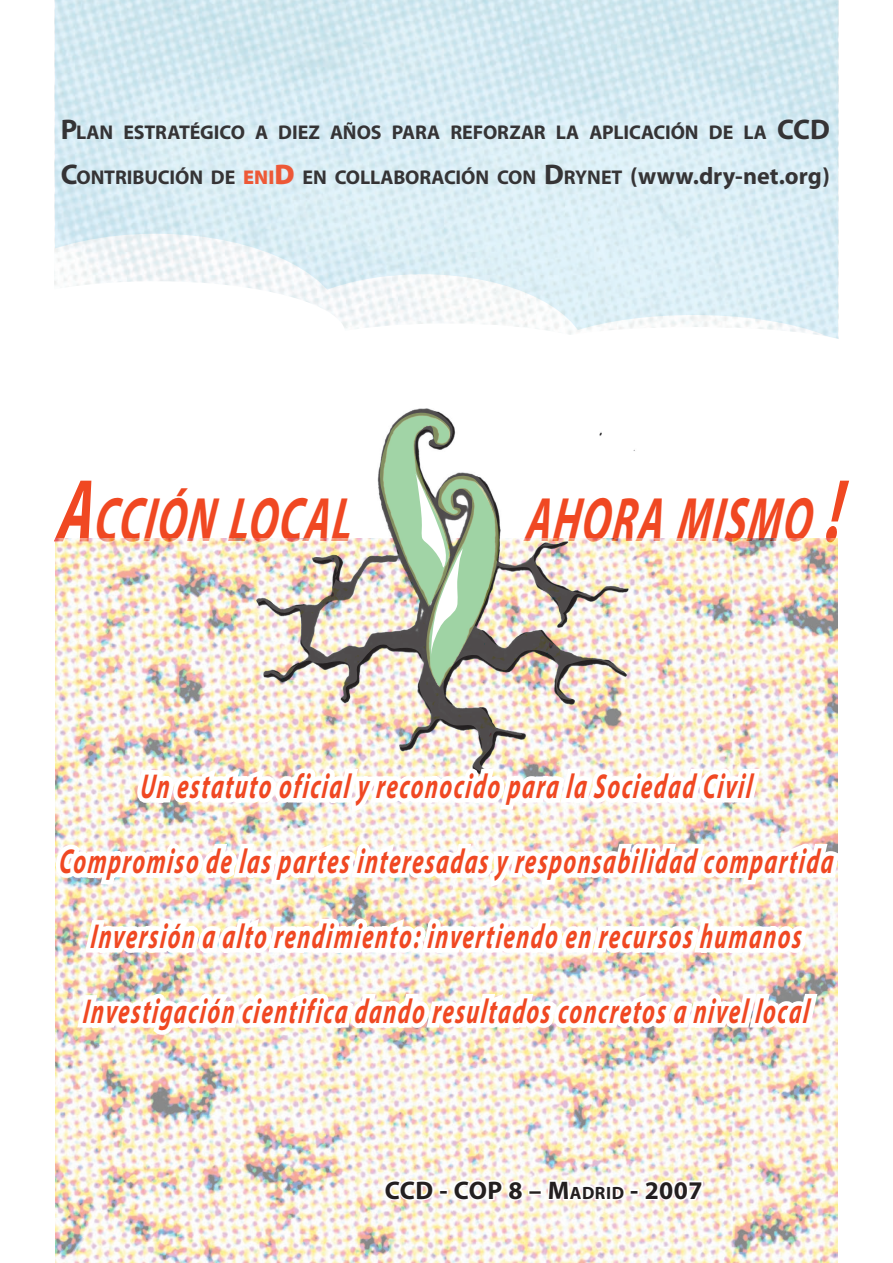
<style>
.page{position:relative;width:893px;height:1263px;background:#fff}
.page>*{position:absolute;margin:0;border:0;box-sizing:border-box;transform-origin:0 0}
.t1{font:italic 700 63px "Myriad";color:#f04822;scale:.65 1}
.t2{font:italic 700 34.65px/75px "Myriad";letter-spacing:.075em;color:#f04822;text-align:center;scale:.65 1}
.t3{font:700 25.5px "Myriad";letter-spacing:.02em;color:#231f20}
.t4{font:700 19.95px "Myriad";color:#231f20}
.s1{font-size:28.5px}
.s2{font-family:"Myriad Pro";font-weight:900;color:#f04822}
.s3{font-family:"Myriad Pro";font-weight:900;font-size:28.5px;color:#f04822}
.s4{font-size:24px}
.s5{font-size:90.15px}
.s6{font-size:17.85px}
</style>
<div class="page">
<img style="left:54px;top:0;width:785px;height:339px">
<svg style="left:54px;top:281px;width:291px;height:58px"></svg>
<div style="left:527px;top:327px;width:334px;height:47px;background:#fff;border-radius:50%"></div>
<div style="left:280px;top:323px;width:334px;height:71px;background:#fff;border-radius:50%"></div>
<img style="left:55px;top:408px;width:783px;height:855px">
<p class="t4" style="left:60px;top:122px;width:771px"><span class="s1">P</span>LAN ESTRATÉGICO A DIEZ AÑOS PARA REFORZAR LA APLICACIÓN DE LA <span class="s1">CCD</span></p>
<p class="t4" style="left:60px;top:167px;width:771px"><span class="s1">C</span>ONTRIBUCIÓN DE <span class="s2">ENI</span><span class="s3">D</span> EN COLLABORACIÓN CON <span class="s1">D</span>RYNET <span class="s4">(www.dry-net.org)</span></p>
<h1 class="t1" style="left:55px;top:488px;width:468px"><span class="s5">A</span>CCIÓN LOCAL</h1>
<h1 class="t1" style="left:525px;top:488px;width:487px">AHORA MISMO <span class="s5">!</span></h1>
<p class="t2" style="left:58px;top:750px;width:1199px">Un estatuto oficial y reconocido p ara la Sociedad Civil<br>Compromiso de las p artes interesadas y resp onsabilidad comp artida Inversión a alto rendimiento: invertiendo en recursos humanos Investigación cientifica dando resultados concretos a nivel local</p>
<p class="t3" style="left:385px;top:1177px;width:319px">CCD - COP 8 – M<span class="s6">ADRID</span> - 2007</p>
</div>
